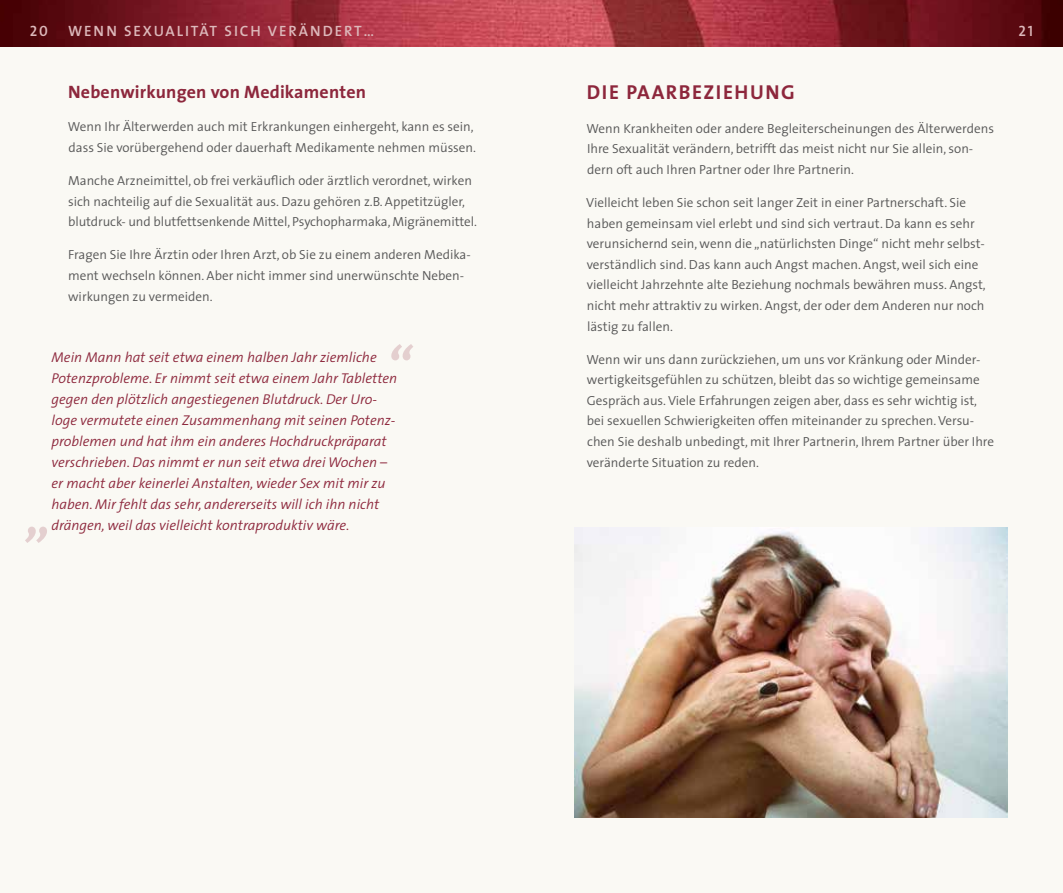
<style>
.page{position:relative;width:1063px;height:893px;background:#faf9f4}
.page>*{position:absolute;margin:0;border:0;box-sizing:border-box;transform-origin:0 0}
.t1{font:italic 700 51px "The Sans";color:#8d273c}
.t2{font:700 20.25px "The Sans";color:#8d273c}
.t3{font:700 18px "The Sans";letter-spacing:.01em;color:#8d273c}
.t4{font:15px "The Sans Semi Bold Caps";letter-spacing:.13em;color:#ddb9bb}
.t5{font:italic 300 14.25px/21px "The Sans";color:#8d273c}
.t6{font:300 13.2px/20.5px "The Sans";color:#565656}
</style>
<div class="page">
<img style="left:0;top:0;width:1063px;height:47px">
<img style="left:574px;top:527px;width:434px;height:291px">
<p class="t4" style="left:30px;top:18px;width:20px">20</p>
<p class="t4" style="left:68px;top:18px;width:308px">WENN SEXUALITÄT SICH VERÄNDERT…</p>
<p class="t4" style="left:1018px;top:18px;width:16px">21</p>
<h3 class="t3" style="left:68px;top:77px;width:299px">Nebenwirkungen von Medikamenten</h3>
<p class="t6" style="left:68px;top:116px;width:410px">Wenn Ihr Älterwerden auch mit Erkrankungen einhergeht, kann es sein, dass Sie vorübergehend oder dauerhaft Medikamente nehmen müssen.</p>
<p class="t6" style="left:68px;top:170px;width:411px">Manche Arzneimittel, ob frei verkäuflich oder ärztlich verordnet, wirken sich nachteilig auf die Sexualität aus. Dazu gehören z.B. Appetitzügler, blutdruck- und blutfettsenkende Mittel, Psychopharmaka, Migränemittel.</p>
<p class="t6" style="left:68px;top:244px;width:404px">Fragen Sie Ihre Ärztin oder Ihren Arzt, ob Sie zu einem anderen Medika&shy;ment wechseln können. Aber nicht immer sind unerwünschte Neben&shy;wirkungen zu vermeiden.</p>
<h1 class="t1" style="left:386px;top:322px;width:26px">“</h1>
<p class="t5" style="left:52px;top:347px;width:347px">Mein Mann hat seit etwa einem halben Jahr ziemliche Potenzprobleme. Er nimmt seit etwa einem Jahr Tabletten gegen den plötzlich angestiegenen Blutdruck. Der Uro&shy;loge vermutete einen Zusammenhang mit seinen Potenz&shy;problemen und hat ihm ein anderes Hochdruckpräparat verschrieben. Das nimmt er nun seit etwa drei Wochen – er macht aber keinerlei Anstalten, wieder Sex mit mir zu haben. Mir fehlt das sehr, andererseits will ich ihn nicht drängen, weil das vielleicht kontraproduktiv wäre.</p>
<h1 class="t1" style="left:27px;top:474px;width:26px">„</h1>
<h2 class="t2" style="left:587px;top:76px;width:65px">Die Paarbe</h2>
<h2 class="t2" style="left:703px;top:76px;width:25px">ziehu</h2>
<h2 class="t2" style="left:766px;top:76px;width:28px">ng</h2>
<p class="t6" style="left:587px;top:118px;width:409px">Wenn Krankheiten oder andere Begleiterscheinungen des Älterwerdens<br>Ihre Sexualität verändern, betrifft das meist nicht nur Sie allein, son&shy;dern oft auch Ihren Partner oder Ihre Partnerin.</p>
<p class="t6" style="left:586px;top:192px;width:401px">Vielleicht leben Sie schon seit langer Zeit in einer Partnerschaft. Sie haben gemeinsam viel erlebt und sind sich vertraut. Da kann es sehr verunsichernd sein, wenn die „natürlichsten Dinge“ nicht mehr selbst&shy;verständlich sind. Das kann auch Angst machen. Angst, weil sich eine vielleicht Jahrzehnte alte Beziehung nochmals bewähren muss. Angst, nicht mehr attraktiv zu wirken. Angst, der oder dem Anderen nur noch lästig zu fallen.</p>
<p class="t6" style="left:587px;top:349px;width:409px">Wenn wir uns dann zurückziehen, um uns vor Kränkung oder Minder&shy;wertigkeitsgefühlen zu schützen, bleibt das so wichtige gemeinsame Gespräch aus. Viele Erfahrungen zeigen aber, dass es sehr wichtig ist, bei sexuellen Schwierigkeiten offen miteinander zu sprechen. Versu&shy;chen Sie deshalb unbedingt, mit Ihrer Partnerin, Ihrem Partner über Ihre veränderte Situation zu reden.</p>
</div>
